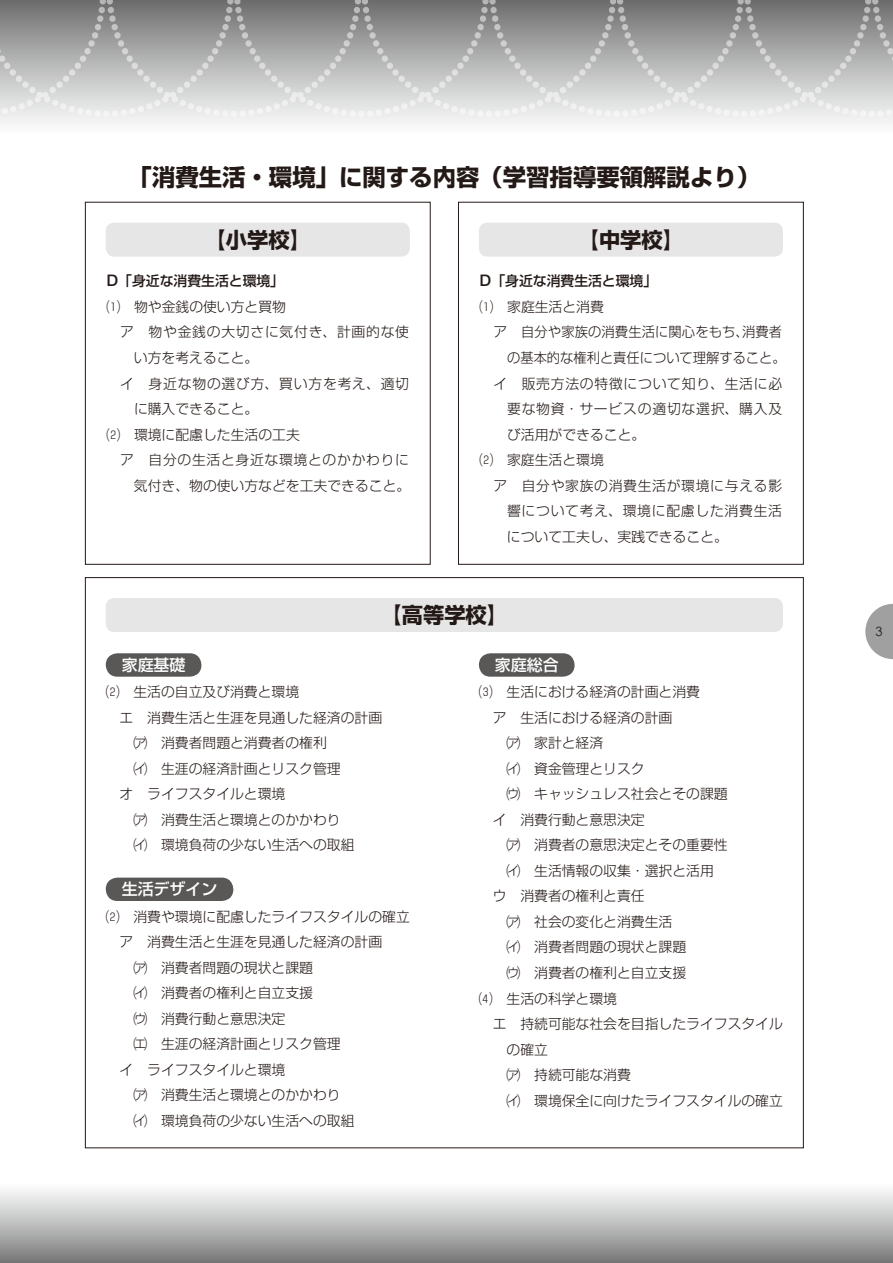
<style>
.page{position:relative;width:893px;height:1263px;background:#fff}
.page>*{position:absolute;margin:0;border:0;box-sizing:border-box;transform-origin:0 0}
.t1{font:700 23.4px "Shin Go Pro";color:#231916}
.t2{font:700 21.3px "Shin Go Pro";color:#231916}
.t3{font:500 15.9px "Shin Go Pro";color:#fff}
.t4{font:300 13.8px "Shin Go Pro";color:#231916}
.t5{font:300 13.8px "Shin Go Pro";letter-spacing:.055em;color:#231916}
.t6{font:300 13.8px "Shin Go Pro";letter-spacing:.05em;color:#231916}
.t7{font:500 13.8px/25.5px "Shin Go Pro";color:#231916}
.t8{font:300 13.8px "Shin Go Pro";color:#231916;scale:.96 1}
.t9{font:12.75px "Century Gothic";color:#231916}
.s1{font-family:"Swiss 721 BT";font-size:15.9px}
.s2{font-weight:300}
</style>
<div class="page">
<div style="left:0;top:0;width:893px;height:136px;background:#f6f6f6"></div>
<div style="left:0;top:1182px;width:893px;height:81px;background:linear-gradient(to bottom,#fff,#7a7a7b)"></div>
<svg style="left:0;top:0;width:893px;height:115px;background:#b1b2b2"></svg>
<svg style="left:865px;top:604px;width:28px;height:55px"></svg>
<div style="left:85px;top:202px;width:346px;height:363px;border:1px solid #231916"></div>
<div style="left:106px;top:223px;width:304px;height:34px;background:#e6e6e7;border-radius:9px"></div>
<div style="left:458px;top:202px;width:346px;height:363px;border:1px solid #231916"></div>
<div style="left:479px;top:223px;width:304px;height:34px;background:#e6e6e7;border-radius:9px"></div>
<div style="left:106px;top:598px;width:677px;height:34px;background:#e6e6e7;border-radius:9px"></div>
<div style="left:479px;top:653px;width:96px;height:24px;background:#595857;border-radius:12px"></div>
<div style="left:106px;top:878px;width:127px;height:23px;background:#595857;border-radius:12px"></div>
<div style="left:106px;top:653px;width:95px;height:24px;background:#595857;border-radius:12px"></div>
<h1 class="t1" style="left:129px;top:159px;width:633px">「消費生活・環境」に関する内容（学習指導要領解説より）</h1>
<h2 class="t2" style="left:205px;top:223px;width:108px">【小学校】</h2>
<p class="t7" style="left:106px;top:267px;width:179px"><span class="s1">D</span>「身近な消費生活と環境」</p>
<p class="t4" style="left:106px;top:295px;width:181px">⑴ 物や金銭の使い方と買物</p>
<p class="t5" style="left:120px;top:321px;width:290px">ア 物や金銭の大切さに気付き、計画的な使</p>
<p class="t4" style="left:134px;top:346px;width:126px">い方を考えること。</p>
<p class="t5" style="left:120px;top:372px;width:290px">イ 身近な物の選び方、買い方を考え、適切</p>
<p class="t4" style="left:134px;top:397px;width:126px">に購入できること。</p>
<p class="t4" style="left:106px;top:423px;width:195px">⑵ 環境に配慮した生活の工夫</p>
<p class="t6" style="left:120px;top:448px;width:290px">ア 自分の生活と身近な環境とのかかわりに</p>
<p class="t4" style="left:134px;top:474px;width:278px">気付き、物の使い方などを工夫できること。</p>
<h2 class="t2" style="left:578px;top:223px;width:108px">【中学校】</h2>
<p class="t7" style="left:480px;top:267px;width:179px"><span class="s1">D</span>「身近な消費生活と環境」<br><span class="s2">⑴ 家庭生活と消費</span></p>
<p class="t4" style="left:493px;top:321px;width:290px">ア 自分や家族の消費生活に関心をもち、消費者</p>
<p class="t8" style="left:507px;top:346px;width:292px">の基本的な権利と責任について理解すること。</p>
<p class="t5" style="left:493px;top:372px;width:290px">イ 販売方法の特徴について知り、生活に必</p>
<p class="t5" style="left:507px;top:397px;width:277px">要な物資・サービスの適切な選択、購入及</p>
<p class="t4" style="left:507px;top:423px;width:140px">び活用ができること。</p>
<p class="t4" style="left:479px;top:448px;width:126px">⑵ 家庭生活と環境</p>
<p class="t6" style="left:493px;top:474px;width:290px">ア 自分や家族の消費生活が環境に与える影</p>
<p class="t5" style="left:507px;top:499px;width:277px">響について考え、環境に配慮した消費生活</p>
<p class="t4" style="left:507px;top:525px;width:223px">について工夫し、実践できること。</p>
<p class="t3" style="left:122px;top:652px;width:65px">家庭基礎</p>
<h2 class="t2" style="left:381px;top:598px;width:129px">【高等学校】</h2>
<p class="t3" style="left:495px;top:652px;width:65px">家庭総合</p>
<p class="t4" style="left:106px;top:681px;width:195px">⑵ 生活の自立及び消費と環境</p>
<p class="t4" style="left:120px;top:706px;width:264px">エ 消費生活と生涯を見通した経済の計画</p>
<p class="t4" style="left:133px;top:732px;width:195px">ア 消費者問題と消費者の権利</p>
<p class="t4" style="left:133px;top:757px;width:209px">イ 生涯の経済計画とリスク管理</p>
<p class="t4" style="left:120px;top:783px;width:167px">オ ライフスタイルと環境</p>
<p class="t4" style="left:133px;top:808px;width:209px">ア 消費生活と環境とのかかわり</p>
<p class="t4" style="left:133px;top:834px;width:223px">イ 環境負荷の少ない生活への取組</p>
<p class="t3" style="left:122px;top:876px;width:97px">生活デザイン</p>
<p class="t4" style="left:106px;top:905px;width:306px">⑵ 消費や環境に配慮したライフスタイルの確立</p>
<p class="t4" style="left:120px;top:930px;width:264px">ア 消費生活と生涯を見通した経済の計画</p>
<p class="t4" style="left:133px;top:956px;width:181px">ア 消費者問題の現状と課題</p>
<p class="t4" style="left:133px;top:982px;width:181px">イ 消費者の権利と自立支援</p>
<p class="t4" style="left:133px;top:1007px;width:154px">ウ 消費行動と意思決定</p>
<p class="t4" style="left:133px;top:1033px;width:209px">エ 生涯の経済計画とリスク管理</p>
<p class="t4" style="left:120px;top:1058px;width:167px">イ ライフスタイルと環境</p>
<p class="t4" style="left:133px;top:1084px;width:209px">ア 消費生活と環境とのかかわり</p>
<p class="t4" style="left:133px;top:1109px;width:223px">イ 環境負荷の少ない生活への取組</p>
<p class="t4" style="left:479px;top:681px;width:223px">⑶ 生活における経済の計画と消費</p>
<p class="t4" style="left:493px;top:706px;width:181px">ア 生活における経済の計画</p>
<p class="t4" style="left:507px;top:732px;width:98px">ア 家計と経済</p>
<p class="t4" style="left:507px;top:757px;width:140px">イ 資金管理とリスク</p>
<p class="t4" style="left:507px;top:783px;width:223px">ウ キャッシュレス社会とその課題</p>
<p class="t4" style="left:493px;top:808px;width:154px">イ 消費行動と意思決定</p>
<p class="t4" style="left:507px;top:834px;width:223px">ア 消費者の意思決定とその重要性</p>
<p class="t4" style="left:507px;top:859px;width:209px">イ 生活情報の収集・選択と活用</p>
<p class="t4" style="left:493px;top:885px;width:154px">ウ 消費者の権利と責任</p>
<p class="t4" style="left:507px;top:910px;width:167px">ア 社会の変化と消費生活</p>
<p class="t4" style="left:507px;top:936px;width:181px">イ 消費者問題の現状と課題</p>
<p class="t4" style="left:507px;top:961px;width:181px">ウ 消費者の権利と自立支援</p>
<p class="t4" style="left:479px;top:987px;width:140px">⑷ 生活の科学と環境</p>
<p class="t4" style="left:493px;top:1012px;width:292px">エ 持続可能な社会を目指したライフスタイル</p>
<p class="t4" style="left:507px;top:1038px;width:43px">の確立</p>
<p class="t4" style="left:507px;top:1063px;width:126px">ア 持続可能な消費</p>
<p class="t4" style="left:507px;top:1089px;width:278px">イ 環境保全に向けたライフスタイルの確立</p>
<p class="t9" style="left:876px;top:622px;width:9px">3</p>
</div>
